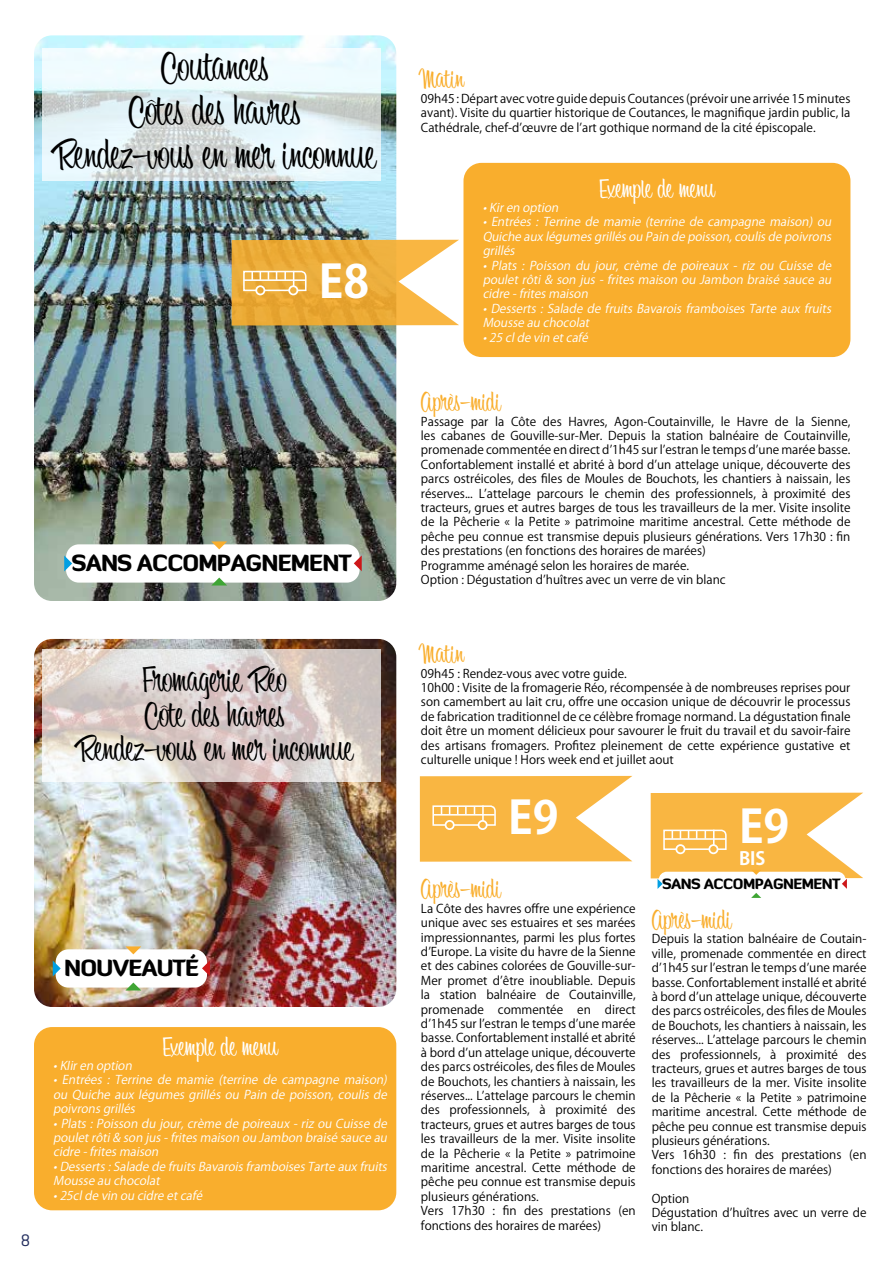
<style>
.page{position:relative;width:893px;height:1263px;background:#fff}
.page>*{position:absolute;margin:0;border:0;box-sizing:border-box;transform-origin:0 0}
.t1{font:700 45px "Koz Go Pr 6 N";color:#fff}
.t2{font:42px/43.8px "Bounce Script";color:#000;text-align:center}
.t3{font:36px/34.8px "Bounce Script";color:#000;text-align:center}
.t4{font:27px "Bounce Script";color:#f9ae2d}
.t5{font:27px "Bounce Script";letter-spacing:-.005em;color:#fff}
.t6{font:900 22.35px "Diavlo";letter-spacing:-.04em;color:#000}
.t7{font:700 18px "Koz Go Pr 6 N";color:#fff}
.t8{font:16.5px "Diavlo";color:#242f5f;scale:.9 1}
.t9{font:900 14.25px "Diavlo";letter-spacing:-.04em;color:#000}
.t10{font:12px/14.4px "Koz Go Pr 6 N";color:#000}
.t11{font:italic 12px/14.4px "Koz Go Pr 6 N";color:#fff;text-align:justify}
</style>
<div class="page">
<div style="left:34px;top:1027px;width:362px;height:183px;background:#f9ae2d;border-radius:18px"></div>
<div style="left:463px;top:163px;width:387px;height:194px;background:#f9ae2d;border-radius:18px"></div>
<img style="left:34px;top:639px;width:362px;height:368px">
<img style="left:34px;top:35px;width:362px;height:566px">
<svg style="left:420px;top:776px;width:212px;height:86px;background:#f9c15e"></svg>
<svg style="left:232px;top:240px;width:227px;height:85px;background:#efb958"></svg>
<div style="left:56px;top:949px;width:151px;height:38px;background:#fff;border-radius:13px"></div>
<svg style="left:202px;top:960px;width:8px;height:16px"></svg>
<svg style="left:53px;top:960px;width:8px;height:16px"></svg>
<svg style="left:125px;top:946px;width:16px;height:8px"></svg>
<svg style="left:125px;top:982px;width:16px;height:8px"></svg>
<svg style="left:43px;top:48px;width:338px;height:132px;fill:#e8f7fc"></svg>
<svg style="left:43px;top:649px;width:338px;height:133px;background:#ded3d0"></svg>
<div style="left:66px;top:544px;width:294px;height:39px;background:#fff;border-radius:13px"></div>
<svg style="left:354px;top:555px;width:8px;height:16px"></svg>
<svg style="left:64px;top:555px;width:8px;height:16px"></svg>
<svg style="left:211px;top:541px;width:16px;height:8px"></svg>
<svg style="left:211px;top:578px;width:16px;height:7px"></svg>
<svg style="left:651px;top:793px;width:212px;height:105px"></svg>
<h2 class="t2" style="left:53px;top:49px;width:324px">Coutances<br>Côtes des havres<br>Rendez-vous en mer inconnue</h2>
<h1 class="t1" style="left:319px;top:256px;width:52px">E8</h1>
<h3 class="t6" style="left:71px;top:548px;width:282px">SANS ACCOMPAGNEMENT</h3>
<h3 class="t3" style="left:76px;top:665px;width:278px">Fromagerie Réo<br>Côte des havres<br>Rendez-vous en mer inconnue</h3>
<h3 class="t8" style="left:21px;top:1229px;width:12px">8</h3>
<h3 class="t6" style="left:64px;top:954px;width:136px">NOUVEAUTÉ</h3>
<h3 class="t5" style="left:162px;top:1031px;width:118px">Exemple de menu</h3>
<p class="t11" style="left:53px;top:1059px;width:84px">•KIiren option</p>
<p class="t11" style="left:53px;top:1073px;width:339px">• Entrées : Terrine de mamie (terrine de campagne maison) ou Quicheauxlégumesgrillésou Pain depoisson,coulisde poivronsgrillés</p>
<p class="t11" style="left:53px;top:1116px;width:339px">•Plats:Poisson du jour,crèmedepoireaux-rizou Cuissede pouletrôti&amp; son jus-fritesmaison ou Jambon braisésauceau cidre-fritesmaison</p>
<p class="t11" style="left:53px;top:1159px;width:339px">•Desserts:SaladedefruitsBavaroisframboisesTarteauxfruits<br>Mousseau chocolat</p>
<p class="t11" style="left:53px;top:1188px;width:154px">•25cldevin ou cidreetcafé</p>
<h3 class="t4" style="left:421px;top:64px;width:45px">Matin</h3>
<p class="t10" style="left:421px;top:91px;width:431px;text-align:justify">09h45 : Départ avec votre guide depuis Coutances (prévoir une arrivée 15 minutes avant). Visite du quartier historique de Coutances, le magnifique jardin public, la Cathédrale, chef-d’œuvre de l’art gothique normand de la cité épiscopale.</p>
<h3 class="t5" style="left:599px;top:173px;width:118px">Exemple de menu</h3>
<p class="t11" style="left:483px;top:201px;width:81px">•Kiren option</p>
<p class="t11" style="left:483px;top:215px;width:354px">• Entrées : Terrine de mamie (terrine de campagne maison) ou Quicheauxlégumesgrillésou Pain depoisson,coulisdepoivrons grillés</p>
<p class="t11" style="left:483px;top:258px;width:354px">• Plats : Poisson du jour, crème de poireaux - riz ou Cuisse de pouletrôti&amp; son jus-fritesmaison ou Jambon braisésauceau cidre-fritesmaison</p>
<p class="t11" style="left:483px;top:301px;width:354px">•Desserts:SaladedefruitsBavaroisframboisesTarteauxfruits<br>Mousseau chocolat</p>
<p class="t11" style="left:483px;top:330px;width:111px">•25cldevin etcafé</p>
<h3 class="t4" style="left:421px;top:387px;width:81px">Après-midi</h3>
<p class="t10" style="left:421px;top:414px;width:431px">Passage par la Côte des Havres, Agon-Coutainville, le Havre de la Sienne, les cabanes de Gouville-sur-Mer. Depuis la station balnéaire de Coutainville, promenade commentée en direct d’1h45 sur l’estran le temps d’une marée basse.<br>Confortablement installé et abrité à bord d’un attelage unique, découverte des parcs ostréicoles, des files de Moules de Bouchots, les chantiers à naissain, les réserves... L’attelage parcours le chemin des professionnels, à proximité des tracteurs, grues et autres barges de tous les travailleurs de la mer. Visite insolite de la Pêcherie « la Petite » patrimoine maritime ancestral. Cette méthode de pêche peu connue est transmise depuis plusieurs générations. Vers 17h30 : fin des prestations (en fonctions des horaires de marées)<br>Programme aménagé selon les horaires de marée.<br>Option : Dégustation d’huîtres avec un verre de vin blanc</p>
<h3 class="t4" style="left:421px;top:639px;width:45px">Matin</h3>
<p class="t10" style="left:421px;top:666px;width:431px">09h45 : Rendez-vous avec votre guide.<br>10h00 : Visite de la fromagerie Réo, récompensée à de nombreuses reprises pour son camembert au lait cru, offre une occasion unique de découvrir le processus de fabrication traditionnel de ce célèbre fromage normand. La dégustation finale doit être un moment délicieux pour savourer le fruit du travail et du savoir-faire des artisans fromagers. Profitez pleinement de cette expérience gustative et culturelle unique ! Hors week end et juillet aout</p>
<h1 class="t1" style="left:508px;top:792px;width:52px">E9</h1>
<h1 class="t1" style="left:739px;top:801px;width:52px">E9</h1>
<h3 class="t7" style="left:739px;top:848px;width:28px">BIS</h3>
<p class="t9" style="left:662px;top:874px;width:180px">SANS ACCOMPAGNEMENT</p>
<h3 class="t4" style="left:421px;top:874px;width:81px">Après-midi</h3>
<p class="t10" style="left:421px;top:901px;width:216px">La Côte des havres offre une expérience unique avec ses estuaires et ses marées impressionnantes, parmi les plus fortes d’Europe. La visite du havre de la Sienne et des cabines colorées de Gouville-sur-Mer promet d’être inoubliable. Depuis la station balnéaire de Coutainville, promenade commentée en direct d’1h45 sur l’estran le temps d’une marée basse. Confortablement installé et abrité à bord d’un attelage unique, découverte des parcs ostréicoles, des files de Moules de Bouchots, les chantiers à naissain, les réserves... L’attelage parcours le chemin des professionnels, à proximité des tracteurs, grues et autres barges de tous les travailleurs de la mer. Visite insolite de la Pêcherie « la Petite » patrimoine maritime ancestral. Cette méthode de pêche peu connue est transmise depuis plusieurs générations.<br>Vers 17h30 : fin des prestations (en fonctions des horaires de marées)</p>
<h3 class="t4" style="left:652px;top:904px;width:81px">Après-midi</h3>
<p class="t10" style="left:652px;top:932px;width:216px">Depuis la station balnéaire de Coutain&shy;ville, promenade commentée en direct d’1h45 sur l’estran le temps d’une marée basse. Confortablement installé et abrité à bord d’un attelage unique, découverte des parcs ostréicoles, des files de Moules de Bouchots, les chantiers à naissain, les réserves... L’attelage parcours le chemin des professionnels, à proximité des tracteurs, grues et autres barges de tous les travailleurs de la mer. Visite insolite de la Pêcherie « la Petite » patrimoine maritime ancestral. Cette méthode de pêche peu connue est transmise depuis plusieurs générations.<br>Vers 16h30 : fin des prestations (en fonctions des horaires de marées)</p>
<p class="t10" style="left:652px;top:1191px;width:216px">Option<br>Dégustation d’huîtres avec un verre de vin blanc.</p>
</div>
